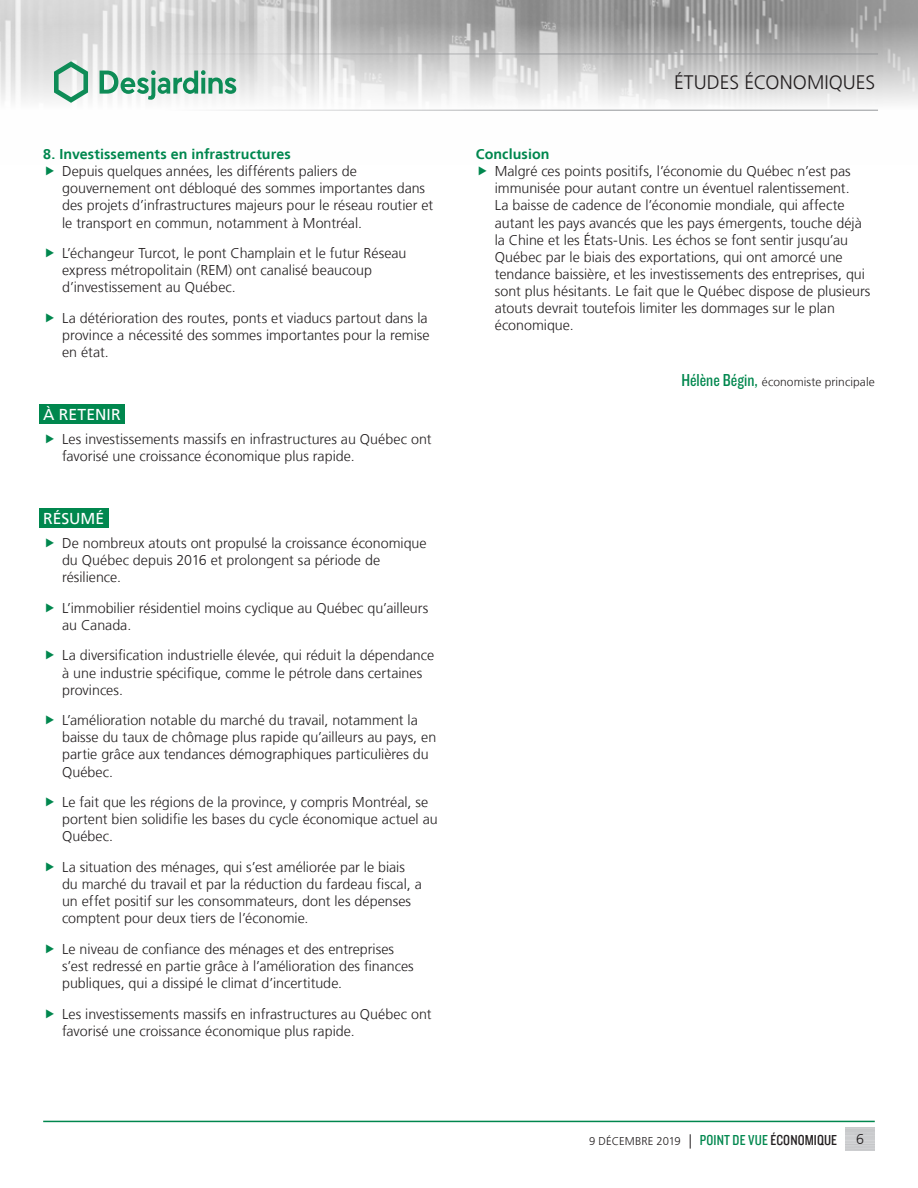
<style>
.page{position:relative;width:918px;height:1188px;background:#fff}
.page>*{position:absolute;margin:0;border:0;box-sizing:border-box;transform-origin:0 0}
.t1{font:300 19.5px "Frutiger LT";color:#231f20}
.Texte_Faits_saillant{font:15.75px "Frutiger LT";color:#fff}
.t2{font:300 14.25px/17.1px "Frutiger LT";color:#231f20}
.Texte_Titre{font:700 14.25px "Frutiger LT";letter-spacing:.01em;color:#00874e}
.t3{font:300 12px "Frutiger LT";letter-spacing:.005em;color:#231f20}
.t4{font:300 11.25px "Frutiger LT";letter-spacing:.005em;color:#231f20}
.s1{font-family:"Knockout 29 Junior Ltweight";font-weight:400;font-size:18px;color:#00874e}
.s2{font-size:14.25px}
.s3{font-family:"Knockout 29 Junior Ltweight";font-weight:400;font-size:15px;color:#00874e}
.s4{font-family:"Knockout 29 Junior Ltweight";font-weight:400;font-size:15px}
</style>
<div class="page">
<img style="left:0;top:0;width:918px;height:110px">
<hr style="left:0;top:54px;width:878px;height:1px;background:#939598">
<hr style="left:0;top:110px;width:878px;height:1px;background:#939598">
<svg style="left:54px;top:61px;width:34px;height:42px"></svg>
<svg style="left:100px;top:70px;width:136px;height:30px"></svg>
<hr style="left:43px;top:1121px;width:832px;height:1px;background:#00874e">
<div style="left:39px;top:404px;width:86px;height:20px;background:#00874e"></div>
<div style="left:39px;top:508px;width:69px;height:20px;background:#00874e"></div>
<p class="Texte_Titre" style="left:43px;top:146px;width:249px">8. Investissements en infrastructures</p>
<p class="t2" style="left:62px;top:163px;width:373px">Depuis quelques années, les différents paliers de gouvernement ont débloqué des sommes importantes dans des projets d’infrastructures majeurs pour le réseau routier et le transport en commun, notamment à Montréal.</p>
<p class="t2" style="left:62px;top:245px;width:346px">L’échangeur Turcot, le pont Champlain et le futur Réseau express métropolitain (REM) ont canalisé beaucoup d’investissement au Québec.</p>
<p class="t2" style="left:62px;top:310px;width:369px">La détérioration des routes, ponts et viaducs partout dans la province a nécessité des sommes importantes pour la remise en état.</p>
<p class="Texte_Faits_saillant" style="left:43px;top:405px;width:79px">À RETENIR</p>
<p class="t2" style="left:62px;top:431px;width:371px">Les investissements massifs en infrastructures au Québec ont favorisé une croissance économique plus rapide.</p>
<p class="Texte_Faits_saillant" style="left:43px;top:509px;width:63px">RÉSUMÉ</p>
<p class="t2" style="left:62px;top:535px;width:366px">De nombreux atouts ont propulsé la croissance économique du Québec depuis 2016 et prolongent sa période de résilience.</p>
<p class="t2" style="left:62px;top:600px;width:368px">L’immobilier résidentiel moins cyclique au Québec qu’ailleurs au Canada.</p>
<p class="t2" style="left:62px;top:647px;width:374px">La diversification industrielle élevée, qui réduit la dépendance à une industrie spécifique, comme le pétrole dans certaines provinces.</p>
<p class="t2" style="left:62px;top:712px;width:376px">L’amélioration notable du marché du travail, notamment la baisse du taux de chômage plus rapide qu’ailleurs au pays, en partie grâce aux tendances démographiques particulières du Québec.</p>
<p class="t2" style="left:62px;top:794px;width:377px">Le fait que les régions de la province, y compris Montréal, se portent bien solidifie les bases du cycle économique actuel au<br>Québec.</p>
<p class="t2" style="left:62px;top:859px;width:361px">La situation des ménages, qui s’est améliorée par le biais du marché du travail et par la réduction du fardeau fiscal, a un effet positif sur les consommateurs, dont les dépenses comptent pour deux tiers de l’économie.</p>
<p class="t2" style="left:62px;top:941px;width:353px">Le niveau de confiance des ménages et des entreprises s’est redressé en partie grâce à l’amélioration des finances publiques, qui a dissipé le climat d’incertitude.</p>
<p class="t2" style="left:62px;top:1005px;width:371px">Les investissements massifs en infrastructures au Québec ont favorisé une croissance économique plus rapide.</p>
<h1 class="t1" style="left:674px;top:72px;width:203px">ÉTUDES ÉCONOMIQUES</h1>
<p class="Texte_Titre" style="left:476px;top:146px;width:75px">Conclusion</p>
<p class="t2" style="left:495px;top:163px;width:377px">Malgré ces points positifs, l’économie du Québec n’est pas immunisée pour autant contre un éventuel ralentissement.<br>La baisse de cadence de l’économie mondiale, qui affecte autant les pays avancés que les pays émergents, touche déjà la Chine et les États‑Unis. Les échos se font sentir jusqu’au Québec par le biais des exportations, qui ont amorcé une tendance baissière, et les investissements des entreprises, qui sont plus hésitants. Le fait que le Québec dispose de plusieurs atouts devrait toutefois limiter les dommages sur le plan économique.</p>
<p class="t3" style="left:681px;top:375px;width:195px"><span class="s1">Hélène Bégin,</span> économiste principale</p>
<p class="t4" style="left:589px;top:1135px;width:250px">9 DÉCEMBRE 2019 <span class="s2">|</span> <span class="s3">POINT DE VUE</span> <span class="s4">ÉCONOMIQUE</span></p>
<p class="t2" style="left:856px;top:1131px;width:9px">6</p>
</div>
